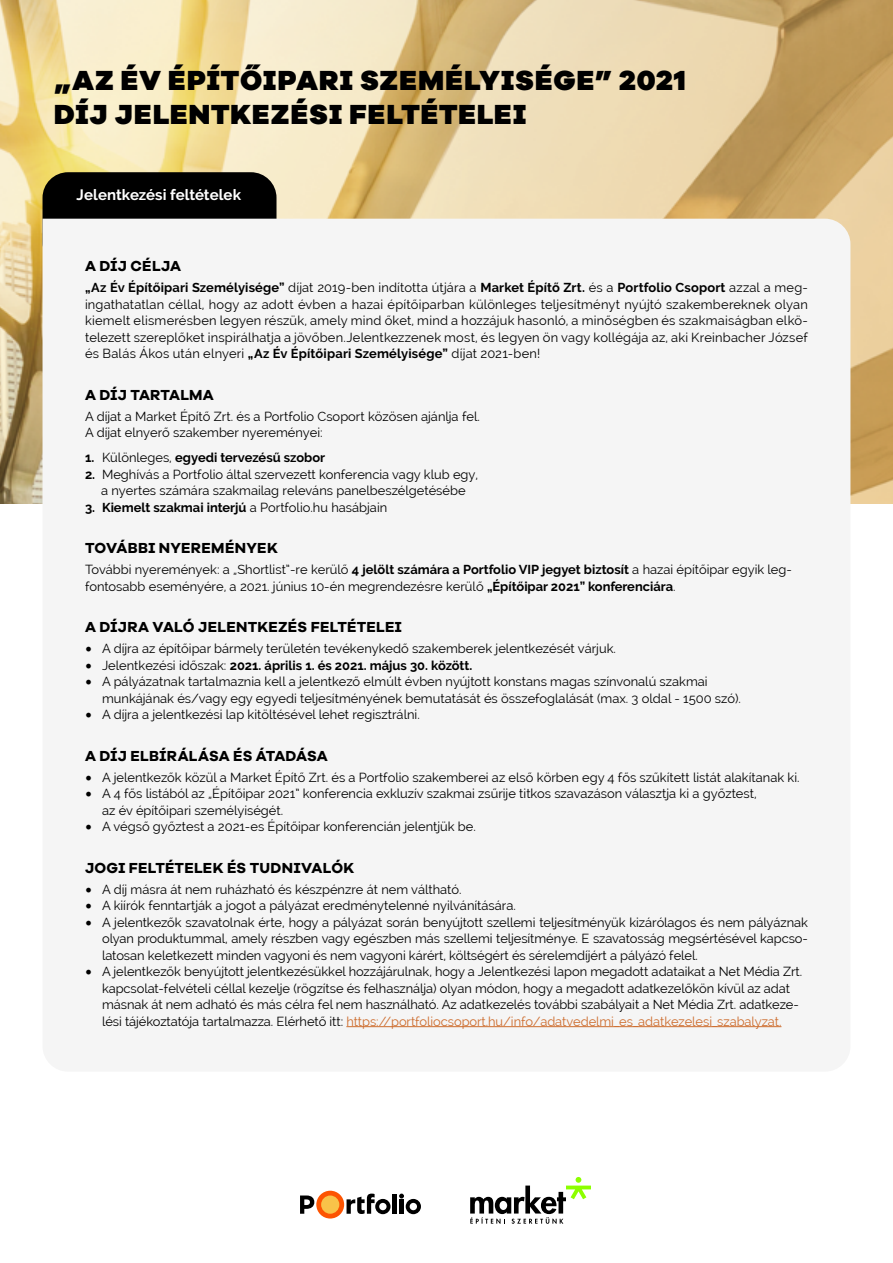
<style>
.page{position:relative;width:893px;height:1263px;background:#fff}
.page>*{position:absolute;margin:0;border:0;box-sizing:border-box;transform-origin:0 0}
.t1{font:900 28.5px/34.5px "Galano Grotesque Alt";letter-spacing:.035em;color:#000}
.t2{font:700 15px "Galano Grotesque Alt";letter-spacing:.02em;color:#000}
.t3{font:700 15px "Raleway";color:#fff}
.t4{font:12.9px/16.5px "Raleway";color:#000}
.t5{font:700 12.9px "Raleway";color:#000}
.s1{font-weight:700}
.s2{font-weight:400}
.s3{font-family:"Minion Pro";font-size:18px}
.s4{font-family:"Minion Pro";font-weight:400;font-size:18px}
.s5{color:#cd6c2d}
</style>
<div class="page">
<img style="left:0;top:0;width:893px;height:504px">
<div style="left:43px;top:172px;width:233px;height:96px;background:#000;border-radius:26px"></div>
<div style="left:43px;top:219px;width:807px;height:809px;background:#f5f5f5"></div>
<hr style="left:346px;top:1026px;width:435px;height:1px;background:#cd6c2d">
<svg style="left:470px;top:1177px;width:121px;height:47px"></svg>
<svg style="left:300px;top:1195px;width:14px;height:19px"></svg>
<div style="left:316px;top:1191px;width:28px;height:27px;background:#fd5401;border-radius:50%"></div>
<div style="left:321px;top:1195px;width:18px;height:19px;background:#f9c349;border-radius:50%"></div>
<div style="left:392px;top:1194px;width:5px;height:20px;background:#000"></div>
<svg style="left:399px;top:1193px;width:22px;height:21px"></svg>
<svg style="left:347px;top:1193px;width:43px;height:21px"></svg>
<h1 class="t1" style="left:54px;top:62px;width:633px">„AZ ÉV ÉPÍTŐIPARI SZEMÉLYISÉGE” 2021<br>DÍJ JELENTKEZÉSI FELTÉTELEI</h1>
<p class="t3" style="left:77px;top:187px;width:166px">Jelentkezési feltételek</p>
<p class="t2" style="left:85px;top:257px;width:97px">A DÍJ CÉLJA</p>
<p class="t4" style="left:85px;top:279px;width:724px;text-align:justify"><span class="s1">„Az Év Építőipari Személyisége”</span> díjat 2019-ben indította útjára a <span class="s1">Market Építő Zrt.</span> és a <span class="s1">Portfolio Csoport</span> azzal a meg&shy;ingathatatlan céllal, hogy az adott évben a hazai építőiparban különleges teljesítményt nyújtó szakembereknek olyan kiemelt elismerésben legyen részük, amely mind őket, mind a hozzájuk hasonló, a minőségben és szakmaiságban elkö&shy;telezett szereplőket inspirálhatja a jövőben.Jelentkezzenek most, és legyen ön vagy kollégája az, aki Kreinbacher József és Balás Ákos után elnyeri <span class="s1">„Az Év Építőipari Személyisége”</span> díjat 2021-ben!</p>
<p class="t2" style="left:85px;top:385px;width:130px">A DÍJ TARTALMA</p>
<p class="t4" style="left:85px;top:408px;width:396px">A díjat a Market Építő Zrt. és a Portfolio Csoport közösen ajánlja fel.<br>A díjat elnyerő szakember nyereményei:</p>
<p class="t5" style="left:85px;top:450px;width:242px">1. <span class="s2">Különleges,</span> egyedi tervezésű szobor</p>
<p class="t4" style="left:85px;top:466px;width:395px;text-align:center"><span class="s1">2.</span> Meghívás a Portfolio által szervezett konferencia vagy klub egy, a nyertes számára szakmailag releváns panelbeszélgetésébe</p>
<p class="t5" style="left:85px;top:500px;width:304px">3. Kiemelt szakmai interjú <span class="s2">a Portfolio.hu hasábjain</span></p>
<p class="t2" style="left:85px;top:539px;width:194px">TOVÁBBI NYEREMÉNYEK</p>
<p class="t4" style="left:85px;top:561px;width:708px">További nyeremények: a „Shortlist”-re kerülő <span class="s1">4 jelölt számára a Portfolio VIP jegyet biztosít</span> a hazai építőipar egyik leg&shy;fontosabb eseményére, a 2021. június 10-én megrendezésre kerülő <span class="s1">„Építőipar 2021” konferenciára</span>.</p>
<p class="t2" style="left:85px;top:618px;width:318px">A DÍJRA VALÓ JELENTKEZÉS FELTÉTELEI</p>
<p class="t4" style="left:85px;top:640px;width:532px"><span class="s3">•</span> A díjra az építőipar bármely területén tevékenykedő szakemberek jelentkezését várjuk.</p>
<p class="t5" style="left:85px;top:658px;width:389px"><span class="s4">•</span> <span class="s2">Jelentkezési időszak:</span> 2021. április 1. és 2021. május 30. között.</p>
<p class="t4" style="left:102px;top:673px;width:640px;text-indent:-17px"><span class="s3">•</span> A pályázatnak tartalmaznia kell a jelentkező elmúlt évben nyújtott konstans magas színvonalú szakmai munkájának és/vagy egy egyedi teljesítményének bemutatását és összefoglalását (max. 3 oldal - 1500 szó).</p>
<p class="t4" style="left:85px;top:706px;width:336px"><span class="s3">•</span> A díjra a jelentkezési lap kitöltésével lehet regisztrálni.</p>
<p class="t2" style="left:85px;top:746px;width:244px">A DÍJ ELBÍRÁLÁSA ÉS ÁTADÁSA</p>
<p class="t4" style="left:85px;top:769px;width:716px"><span class="s3">•</span> A jelentkezők közül a Market Építő Zrt. és a Portfolio szakemberei az első körben egy 4 fős szűkített listát alakítanak ki.</p>
<p class="t4" style="left:102px;top:785px;width:656px;text-indent:-17px"><span class="s3">•</span> A 4 fős listából az „Építőipar 2021” konferencia exkluzív szakmai zsűrije titkos szavazáson választja ki a győztest, az év építőipari személyiségét.</p>
<p class="t4" style="left:85px;top:818px;width:392px"><span class="s3">•</span> A végső győztest a 2021-es Építőipar konferencián jelentjük be.</p>
<p class="t2" style="left:85px;top:858px;width:271px">JOGI FELTÉTELEK ÉS TUDNIVALÓK</p>
<p class="t4" style="left:85px;top:881px;width:378px"><span class="s3">•</span> A díj másra át nem ruházható és készpénzre át nem váltható.</p>
<p class="t4" style="left:85px;top:897px;width:432px"><span class="s3">•</span> A kiírók fenntartják a jogot a pályázat eredménytelenné nyilvánítására.</p>
<p class="t4" style="left:102px;top:914px;width:707px;text-align:justify;text-indent:-17px"><span class="s3">•</span> A jelentkezők szavatolnak érte, hogy a pályázat során benyújtott szellemi teljesítményük kizárólagos és nem pályáznak olyan produktummal, amely részben vagy egészben más szellemi teljesítménye. E szavatosság megsértésével kapcso&shy;latosan keletkezett minden vagyoni és nem vagyoni kárért, költségért és sérelemdíjért a pályázó felel.</p>
<p class="t4" style="left:102px;top:963px;width:702px;text-indent:-17px"><span class="s3">•</span> A jelentkezők benyújtott jelentkezésükkel hozzájárulnak, hogy a Jelentkezési lapon megadott adataikat a Net Média Zrt. kapcsolat-felvételi céllal kezelje (rögzítse és felhasználja) olyan módon, hogy a megadott adatkezelőkön kívül az adat másnak át nem adható és más célra fel nem használható. Az adatkezelés további szabályait a Net Média Zrt. adatkeze&shy;lési tájékoztatója tartalmazza. Elérhető itt: <span class="s5">https://portfoliocsoport.hu/info/adatvedelmi_es_adatkezelesi_szabalyzat.</span></p>
</div>
